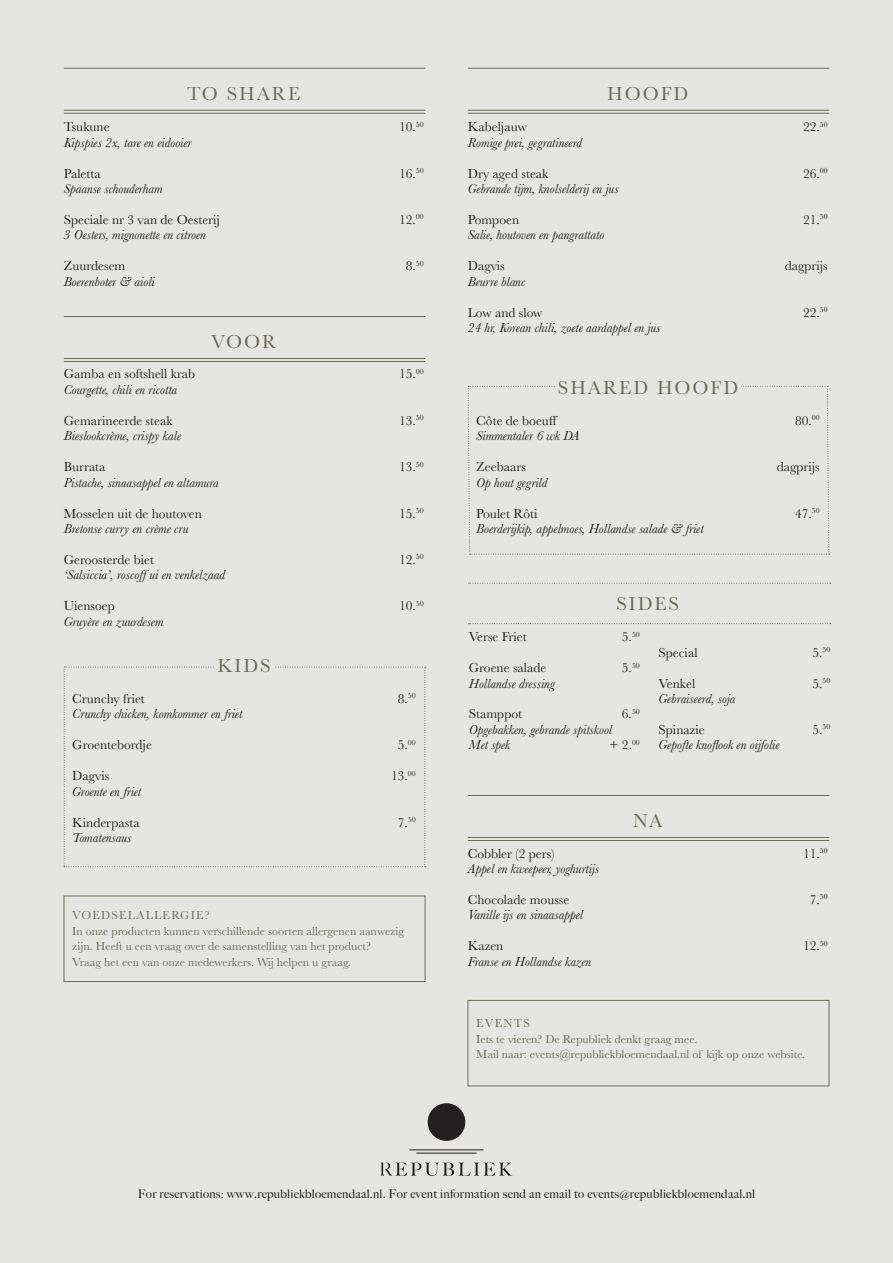
<style>
.page{position:relative;width:893px;height:1263px;background:#e5e6e1}
.page>*{position:absolute;margin:0;border:0;box-sizing:border-box;transform-origin:0 0}
.t1{font:19.5px "Baskerville";letter-spacing:.1em;color:#6d6c5c}
.t2{font:italic 13.5px "Baskerville";color:#231f20}
.t3{font:13.5px "Baskerville";color:#231f20}
.t4{font:12px/15.5px "Baskerville";color:#6d6c5c}
.t5{font:500 12px "Big Caslon";letter-spacing:.02em;color:#231f20}
</style>
<div class="page">
<svg style="left:64px;top:667px;width:362px;height:200px"></svg>
<div style="left:214px;top:656px;width:61px;height:29px;background:#e5e6e1"></div>
<svg style="left:467px;top:386px;width:363px;height:169px"></svg>
<div style="left:556px;top:372px;width:184px;height:29px;background:#e5e6e1"></div>
<div style="left:428px;top:1103px;width:37px;height:38px;background:#231f20;border-radius:50%"></div>
<hr style="left:409px;top:1149px;width:75px;height:1px;background:#231f20">
<hr style="left:416px;top:1153px;width:61px;height:1px;background:#231f20">
<svg style="left:380px;top:1162px;width:132px;height:14px"></svg>
<hr style="left:468px;top:110px;width:361px;height:1px;background:#6d6c5c">
<hr style="left:468px;top:113px;width:361px;height:1px;background:#6d6c5c">
<hr style="left:468px;top:68px;width:361px;height:1px;background:#6d6c5c">
<hr style="left:64px;top:110px;width:361px;height:1px;background:#6d6c5c">
<hr style="left:64px;top:113px;width:361px;height:1px;background:#6d6c5c">
<hr style="left:64px;top:68px;width:361px;height:1px;background:#6d6c5c">
<div style="left:64px;top:896px;width:361px;height:86px;border:1px solid #6d6c5c"></div>
<div style="left:468px;top:1000px;width:361px;height:86px;border:1px solid #6d6c5c"></div>
<hr style="left:468px;top:837px;width:361px;height:1px;background:#6d6c5c">
<hr style="left:468px;top:840px;width:361px;height:1px;background:#6d6c5c">
<hr style="left:468px;top:795px;width:361px;height:1px;background:#6d6c5c">
<hr style="left:64px;top:358px;width:361px;height:1px;background:#6d6c5c">
<hr style="left:64px;top:361px;width:361px;height:1px;background:#6d6c5c">
<hr style="left:64px;top:316px;width:361px;height:1px;background:#6d6c5c">
<svg style="left:468px;top:623px;width:363px;height:1px"></svg>
<svg style="left:468px;top:583px;width:363px;height:1px"></svg>
<p class="t1" style="left:187px;top:82px;width:115px">TO SHARE</p>
<p class="t3" style="left:64px;top:118px;width:47px">Tsukune</p>
<p class="t3" style="left:399px;top:118px;width:26px">10.<sup>50</sup></p>
<p class="t2" style="left:64px;top:133px;width:129px">Kipspies 2x, tare en eidooier</p>
<p class="t3" style="left:64px;top:165px;width:38px">Paletta</p>
<p class="t3" style="left:399px;top:165px;width:26px">16.<sup>50</sup></p>
<p class="t2" style="left:64px;top:180px;width:100px">Spaanse schouderham</p>
<p class="t3" style="left:64px;top:211px;width:158px">Speciale nr 3 van de Oesterij</p>
<p class="t3" style="left:399px;top:211px;width:26px">12.<sup>00</sup></p>
<p class="t2" style="left:64px;top:226px;width:144px">3 Oesters, mignonette en citroen</p>
<p class="t3" style="left:64px;top:257px;width:63px">Zuurdesem</p>
<p class="t3" style="left:406px;top:257px;width:19px">8.<sup>50</sup></p>
<p class="t2" style="left:64px;top:272px;width:93px">Boerenboter &amp; aioli</p>
<p class="t1" style="left:211px;top:329px;width:67px">VOOR</p>
<p class="t3" style="left:64px;top:365px;width:133px">Gamba en softshell krab</p>
<p class="t3" style="left:399px;top:365px;width:26px">15.<sup>00</sup></p>
<p class="t2" style="left:64px;top:381px;width:115px">Courgette, chili en ricotta</p>
<p class="t3" style="left:64px;top:412px;width:110px">Gemarineerde steak</p>
<p class="t3" style="left:399px;top:412px;width:26px">13.<sup>50</sup></p>
<p class="t2" style="left:64px;top:427px;width:119px">Bieslookcrème, crispy kale</p>
<p class="t3" style="left:64px;top:458px;width:43px">Burrata</p>
<p class="t3" style="left:399px;top:458px;width:26px">13.<sup>50</sup></p>
<p class="t2" style="left:64px;top:473px;width:157px">Pistache, sinaasappel en altamura</p>
<p class="t3" style="left:64px;top:505px;width:140px">Mosselen uit de houtoven</p>
<p class="t3" style="left:399px;top:505px;width:26px">15.<sup>50</sup></p>
<p class="t2" style="left:64px;top:520px;width:126px">Bretonse curry en crème cru</p>
<p class="t3" style="left:64px;top:551px;width:92px">Geroosterde biet</p>
<p class="t3" style="left:399px;top:551px;width:26px">12.<sup>50</sup></p>
<p class="t2" style="left:64px;top:566px;width:163px">‘Salsiccia’, roscoffui en venkelzaad</p>
<p class="t3" style="left:64px;top:597px;width:53px">Uiensoep</p>
<p class="t3" style="left:399px;top:597px;width:26px">10.<sup>50</sup></p>
<p class="t2" style="left:64px;top:612px;width:101px">Gruyère en zuurdesem</p>
<p class="t1" style="left:217px;top:653px;width:55px">KIDS</p>
<p class="t3" style="left:72px;top:690px;width:74px">Crunchy friet</p>
<p class="t3" style="left:398px;top:690px;width:20px">8.<sup>50</sup></p>
<p class="t2" style="left:72px;top:705px;width:171px">Crunchy chicken, komkommer en friet</p>
<p class="t3" style="left:72px;top:736px;width:81px">Groentebordje</p>
<p class="t3" style="left:398px;top:736px;width:20px">5.<sup>00</sup></p>
<p class="t3" style="left:72px;top:767px;width:38px">Dagvis</p>
<p class="t3" style="left:391px;top:767px;width:26px">13.<sup>00</sup></p>
<p class="t2" style="left:72px;top:782px;width:70px">Groente en friet</p>
<p class="t3" style="left:72px;top:814px;width:69px">Kinderpasta</p>
<p class="t3" style="left:398px;top:814px;width:19px">7.<sup>50</sup></p>
<p class="t2" style="left:72px;top:829px;width:61px">Tomatensaus</p>
<p class="t4" style="left:72px;top:908px;width:333px">VOEDSELALLERGIE?<br>In onze producten kunnen verschillende soorten allergenen aanwezig zijn. Heeft u een vraag over de samenstelling van het product?<br>Vraag het een van onze medewerkers. Wij helpen u graag.</p>
<p class="t1" style="left:607px;top:82px;width:83px">HOOFD</p>
<p class="t3" style="left:468px;top:118px;width:61px">Kabeljauw</p>
<p class="t3" style="left:803px;top:118px;width:26px">22.<sup>50</sup></p>
<p class="t2" style="left:468px;top:133px;width:116px">Romige prei, gegratineerd</p>
<p class="t3" style="left:468px;top:165px;width:82px">Dry aged steak</p>
<p class="t3" style="left:803px;top:165px;width:26px">26.<sup>00</sup></p>
<p class="t2" style="left:468px;top:180px;width:152px">Gebrande tijm, knolselderij en jus</p>
<p class="t3" style="left:468px;top:211px;width:53px">Pompoen</p>
<p class="t3" style="left:803px;top:211px;width:26px">21.<sup>50</sup></p>
<p class="t2" style="left:468px;top:226px;width:138px">Salie, houtoven en pangrattato</p>
<p class="t3" style="left:468px;top:257px;width:38px">Dagvis</p>
<p class="t3" style="left:785px;top:257px;width:44px">dagprijs</p>
<p class="t2" style="left:468px;top:272px;width:59px">Beurre blanc</p>
<p class="t3" style="left:468px;top:304px;width:76px">Low and slow</p>
<p class="t3" style="left:803px;top:304px;width:26px">22.<sup>50</sup></p>
<p class="t2" style="left:468px;top:319px;width:194px">24 hr, Korean chili, zoete aardappel en jus</p>
<p class="t1" style="left:558px;top:375px;width:182px">SHARED HOOFD</p>
<p class="t3" style="left:476px;top:412px;width:83px">Côte de boeuff</p>
<p class="t3" style="left:795px;top:412px;width:26px">80.<sup>00</sup></p>
<p class="t2" style="left:476px;top:427px;width:105px">Simmentaler 6 wk DA</p>
<p class="t3" style="left:476px;top:458px;width:51px">Zeebaars</p>
<p class="t3" style="left:777px;top:458px;width:44px">dagprijs</p>
<p class="t2" style="left:476px;top:473px;width:73px">Op hout gegrild</p>
<p class="t3" style="left:476px;top:505px;width:63px">Poulet Rôti</p>
<p class="t3" style="left:795px;top:505px;width:26px">47.<sup>50</sup></p>
<p class="t2" style="left:476px;top:520px;width:229px">Boerderijkip, appelmoes, Hollandse salade &amp; friet</p>
<p class="t1" style="left:616px;top:591px;width:64px">SIDES</p>
<p class="t3" style="left:469px;top:628px;width:59px">Verse Friet</p>
<p class="t3" style="left:622px;top:628px;width:19px">5.<sup>50</sup></p>
<p class="t3" style="left:469px;top:659px;width:79px">Groene salade</p>
<p class="t3" style="left:622px;top:659px;width:19px">5.<sup>50</sup></p>
<p class="t2" style="left:469px;top:674px;width:87px">Hollandse dressing</p>
<p class="t3" style="left:469px;top:705px;width:55px">Stamppot</p>
<p class="t3" style="left:622px;top:705px;width:19px">6.<sup>50</sup></p>
<p class="t2" style="left:469px;top:720px;width:145px">Opgebakken, gebrande spitskool</p>
<p class="t2" style="left:469px;top:736px;width:43px">Met spek</p>
<p class="t3" style="left:609px;top:736px;width:32px">+ 2.<sup>00</sup></p>
<p class="t3" style="left:659px;top:644px;width:40px">Special</p>
<p class="t3" style="left:812px;top:644px;width:19px">5.<sup>50</sup></p>
<p class="t3" style="left:659px;top:674px;width:38px">Venkel</p>
<p class="t3" style="left:812px;top:674px;width:19px">5.<sup>50</sup></p>
<p class="t2" style="left:659px;top:690px;width:78px">Gebraiseerd, soja</p>
<p class="t3" style="left:659px;top:721px;width:48px">Spinazie</p>
<p class="t3" style="left:812px;top:721px;width:19px">5.<sup>50</sup></p>
<p class="t2" style="left:659px;top:736px;width:122px">Gepofte knoflook en oijfolie</p>
<p class="t1" style="left:633px;top:808px;width:31px">NA</p>
<p class="t3" style="left:468px;top:844px;width:88px">Cobbler (2 pers)</p>
<p class="t3" style="left:803px;top:844px;width:26px">11.<sup>50</sup></p>
<p class="t2" style="left:468px;top:860px;width:133px">Appel en kweepeer, yoghurtijs</p>
<p class="t3" style="left:468px;top:891px;width:103px">Chocolade mousse</p>
<p class="t3" style="left:810px;top:891px;width:19px">7.<sup>50</sup></p>
<p class="t2" style="left:468px;top:906px;width:117px">Vanille ijs en sinaasappel</p>
<p class="t3" style="left:468px;top:937px;width:37px">Kazen</p>
<p class="t3" style="left:803px;top:937px;width:26px">12.<sup>50</sup></p>
<p class="t2" style="left:468px;top:952px;width:125px">Franse en Hollandse kazen</p>
<p class="t4" style="left:476px;top:1016px;width:223px">EVENTS<br>Iets te vieren? De Republiek denkt graag mee.</p>
<p class="t4" style="left:476px;top:1047px;width:330px">Mail naar: events@republiekbloemendaal.nl of kijk op onze website.</p>
<p class="t5" style="left:138px;top:1184px;width:619px">For reservations: www.republiekbloemendaal.nl. For event information send an email to events@republiekbloemendaal.nl</p>
</div>
